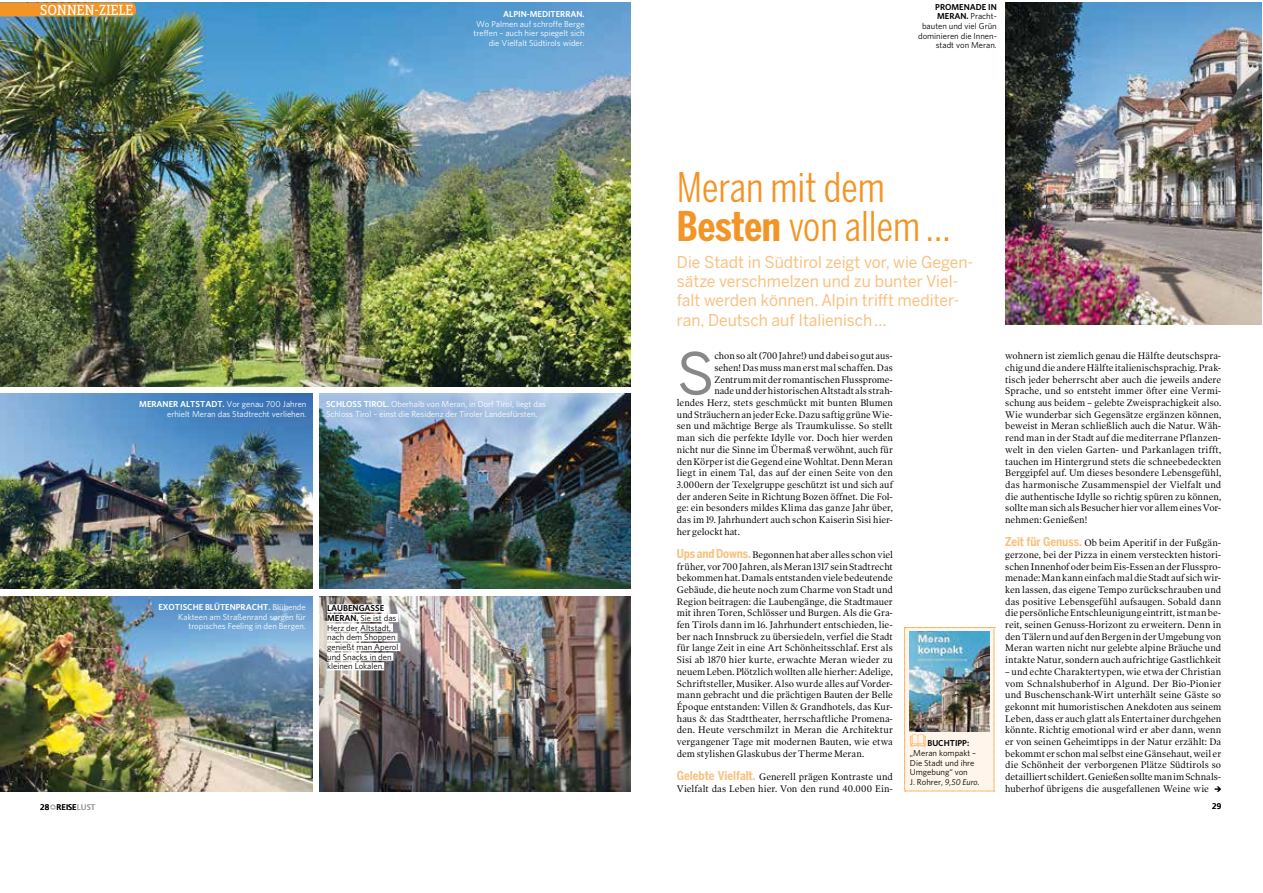
<style>
.page{position:relative;width:1263px;height:893px;background:#fff}
.page>*{position:absolute;margin:0;border:0;box-sizing:border-box;transform-origin:0 0}
.t1{font:57px "Benton Sans";color:#87888a}
.t2{font:40.65px/39.6px "Benton Sans Comp";color:#f39526;scale:1.05 1}
.t3{font:16.2px/19.4px "Benton Sans";color:#f9c180;scale:.96 1}
.t4{font:15.3px "Zine Slab Dis Regular Roman Tf";letter-spacing:.01em;color:#fff}
.t5{font:9.6px/11.7px "Poynter OS Text One L";color:#000;text-align:justify;scale:.96 1}
.t6{font:9.6px "Poynter OS Text One L";color:#000;scale:.95 1}
.t7{font:8.7px/9.6px "Whitney";color:#fff;text-align:right}
.t8{font:8.7px/9.6px "Whitney";color:#000}
.t9{font:600 8.7px "Whitney";color:#fff}
.t10{font:600 8.7px "Whitney";color:#000}
.t11{font:8.1px "Frutiger";color:#000}
.s1{font-weight:600}
.s2{font-weight:700}
.s3{font-family:"Benton Sans Cond";font-weight:700;font-size:12.15px;color:#f9c180}
.s4{font-style:italic}
.s5{color:#9c9e9f}
</style>
<div class="page">
<img style="left:0;top:3px;width:631px;height:383px">
<div style="left:0;top:3px;width:136px;height:13px;background:#f39526"></div>
<img style="left:0;top:394px;width:312px;height:195px">
<img style="left:320px;top:394px;width:311px;height:195px">
<img style="left:1005px;top:3px;width:256px;height:322px">
<img style="left:0;top:597px;width:312px;height:195px">
<img style="left:320px;top:597px;width:311px;height:195px">
<div style="left:327px;top:604px;width:59px;height:8px;background:#fff"></div>
<div style="left:327px;top:614px;width:71px;height:8px;background:#fff"></div>
<div style="left:327px;top:624px;width:66px;height:8px;background:#fff"></div>
<div style="left:327px;top:633px;width:71px;height:8px;background:#fff"></div>
<div style="left:327px;top:643px;width:73px;height:8px;background:#fff"></div>
<div style="left:327px;top:653px;width:66px;height:8px;background:#fff"></div>
<div style="left:327px;top:662px;width:57px;height:8px;background:#fff"></div>
<img style="left:904px;top:627px;width:91px;height:165px">
<svg style="left:1215px;top:786px;width:6px;height:6px"></svg>
<h3 class="t4" style="left:40px;top:2px;width:95px">SONNEN-ZIELE</h3>
<p class="t9" style="left:503px;top:9px;width:83px">ALPIN-MEDITERRAN.</p>
<p class="t7" style="left:474px;top:19px;width:113px">Wo Palmen auf schroffe Berge treffen – auch hier spiegelt sich die Vielfalt Südtirols wider.</p>
<p class="t8" style="left:918px;top:2px;width:80px;text-align:right"><span class="s1">PROMENADE IN<br>MERAN.</span> Pracht&shy;bauten und viel Grün dominieren die Innen&shy;stadt von Meran.</p>
<h2 class="t2" style="left:677px;top:167px;width:263px">Meran mit dem<br><span class="s2">Besten</span> von allem…</h2>
<h3 class="t3" style="left:677px;top:252px;width:310px">Die Stadt in Südtirol zeigt vor, wie Gegen&shy;sätze verschmelzen und zu bunter Viel&shy;falt werden können. Alpin trifft mediter&shy;ran, Deutsch auf Italienisch…</h3>
<p class="t7" style="left:139px;top:399px;width:169px"><span class="s1">MERANER ALTSTADT.</span> Vor genau 700 Jahren erhielt Meran das Stadtrecht verliehen.</p>
<p class="t7" style="left:326px;top:399px;width:221px;text-align:left"><span class="s1">SCHLOSS TIROL.</span> Oberhalb von Meran, in Dorf Tirol, liegt das<br>Schloss Tirol – einst die Residenz der Tiroler Landesfürsten.</p>
<p class="t7" style="left:158px;top:602px;width:149px"><span class="s1">EXOTISCHE BLÜTENPRACHT.</span> Blühende<br>Kakteen am Straßenrand sorgen für tropisches Feeling in den Bergen.</p>
<p class="t8" style="left:327px;top:603px;width:73px"><span class="s1">LAUBENGASSE<br>MERAN.</span> Sie ist das<br>Herz der Altstadt, nach dem Shoppen genießt man Aperol und Snacks in den kleinen Lokalen.</p>
<h1 class="t1" style="left:677px;top:340px;width:39px">S</h1>
<p class="t6" style="left:714px;top:350px;width:189px">chon so alt (700 Jahre!) und dabei so gut aus-</p>
<p class="t6" style="left:714px;top:362px;width:189px">sehen! Das muss man erst mal schaffen. Das</p>
<p class="t6" style="left:714px;top:373px;width:189px">Zentrum mit der romantischen Flussprome-</p>
<p class="t6" style="left:714px;top:385px;width:189px">nade und der historischen Altstadt als strah-</p>
<p class="t6" style="left:677px;top:397px;width:229px">lendes Herz, stets geschmückt mit bunten Blumen</p>
<p class="t6" style="left:677px;top:408px;width:229px">und Sträuchern an jeder Ecke. Dazu saftig grüne Wie-</p>
<p class="t6" style="left:677px;top:420px;width:229px">sen und mächtige Berge als Traumkulisse. So stellt</p>
<p class="t6" style="left:677px;top:432px;width:229px">man sich die perfekte Idylle vor. Doch hier werden</p>
<p class="t6" style="left:677px;top:444px;width:229px">nicht nur die Sinne im Übermaß verwöhnt, auch für</p>
<p class="t6" style="left:677px;top:455px;width:229px">den Körper ist die Gegend eine Wohltat. Denn Meran</p>
<p class="t6" style="left:677px;top:467px;width:229px">liegt in einem Tal, das auf der einen Seite von den</p>
<p class="t6" style="left:677px;top:479px;width:229px">3.000ern der Texelgruppe geschützt ist und sich auf</p>
<p class="t6" style="left:677px;top:490px;width:229px">der anderen Seite in Richtung Bozen öffnet. Die Fol-</p>
<p class="t6" style="left:677px;top:502px;width:229px">ge: ein besonders mildes Klima das ganze Jahr über,</p>
<p class="t6" style="left:677px;top:514px;width:229px">das im 19. Jahrhundert auch schon Kaiserin Sisi hier-</p>
<p class="t6" style="left:677px;top:525px;width:68px">her gelockt hat.</p>
<p class="t5" style="left:677px;top:548px;width:227px"><span class="s3">Ups and Downs.</span> Begonnen hat aber alles schon viel früher, vor 700 Jahren, als Meran 1317 sein Stadtrecht bekommen hat. Damals entstanden viele bedeutende Gebäude, die heute noch zum Charme von Stadt und Region beitragen: die Laubengänge, die Stadtmauer mit ihren Toren, Schlösser und Burgen. Als die Gra&shy;fen Tirols dann im 16. Jahrhundert entschieden, lie&shy;ber nach Innsbruck zu übersiedeln, verfiel die Stadt für lange Zeit in eine Art Schönheitsschlaf. Erst als Sisi ab 1870 hier kurte, erwachte Meran wieder zu neuem Leben. Plötzlich wollten alle hierher: Adelige, Schriftsteller, Musiker. Also wurde alles auf Vorder&shy;mann gebracht und die prächtigen Bauten der Belle Époque entstanden: Villen &amp; Grandhotels, das Kur&shy;haus &amp; das Stadttheater, herrschaftliche Promena&shy;den. Heute verschmilzt in Meran die Architektur vergangener Tage mit modernen Bauten, wie etwa dem stylishen Glaskubus der Therme Meran.</p>
<p class="t5" style="left:677px;top:770px;width:226px"><span class="s3">Gelebte Vielfalt.</span> Generell prägen Kontraste und<br>Vielfalt das Leben hier. Von den rund 40.000 Ein-</p>
<p class="t10" style="left:927px;top:738px;width:43px">BUCHTIPP:</p>
<p class="t8" style="left:910px;top:748px;width:71px">„Meran kompakt –<br>Die Stadt und ihre<br>Umgebung“ von<br>J. Rohrer, <span class="s4">9,50 Euro</span>.</p>
<p class="t5" style="left:1005px;top:350px;width:227px">wohnern ist ziemlich genau die Hälfte deutschspra&shy;chig und die andere Hälfte italienischsprachig. Prak&shy;tisch jeder beherrscht aber auch die jeweils andere Sprache, und so entsteht immer öfter eine Vermi&shy;schung aus beidem – gelebte Zweisprachigkeit also.<br>Wie wunderbar sich Gegensätze ergänzen können, beweist in Meran schließlich auch die Natur. Wäh&shy;rend man in der Stadt auf die mediterrane Pflanzen&shy;welt in den vielen Garten- und Parkanlagen trifft, tauchen im Hintergrund stets die schneebedeckten Berggipfel auf. Um dieses besondere Lebensgefühl, das harmonische Zusammenspiel der Vielfalt und die authentische Idylle so richtig spüren zu können, sollte man sich als Besucher hier vor allem eines Vor&shy;nehmen: Genießen!</p>
<p class="t5" style="left:1005px;top:537px;width:226px"><span class="s3">Zeit für Genuss.</span> Ob beim Aperitif in der Fußgän&shy;gerzone, bei der Pizza in einem versteckten histori&shy;schen Innenhof oder beim Eis-Essen an der Flusspro&shy;menade: Man kann einfach mal die Stadt auf sich wir&shy;ken lassen, das eigene Tempo zurückschrauben und das positive Lebensgefühl aufsaugen. Sobald dann die persönliche Entschleunigung eintritt, ist man be&shy;reit, seinen Genuss-Horizont zu erweitern. Denn in den Tälern und auf den Bergen in der Umgebung von Meran warten nicht nur gelebte alpine Bräuche und intakte Natur, sondern auch aufrichtige Gastlichkeit</p>
<p class="t5" style="left:1005px;top:665px;width:226px">– und echte Charaktertypen, wie etwa der Christian vom Schnalshuberhof in Algund. Der Bio-Pionier und Buschenschank-Wirt unterhält seine Gäste so gekonnt mit humoristischen Anekdoten aus seinem Leben, dass er auch glatt als Entertainer durchgehen könnte. Richtig emotional wird er aber dann, wenn er von seinen Geheimtipps in der Natur erzählt: Da bekommt er schon mal selbst eine Gänsehaut, weil er die Schönheit der verborgenen Plätze Südtirols so detailliert schildert. Genießen sollte man im Schnals&shy;huberhof übrigens die ausgefallenen Weine wie</p>
<p class="t11" style="left:40px;top:802px;width:57px">28 REISE<span class="s5">LUST</span></p>
<p class="t11" style="left:1212px;top:802px;width:11px">29</p>
</div>
